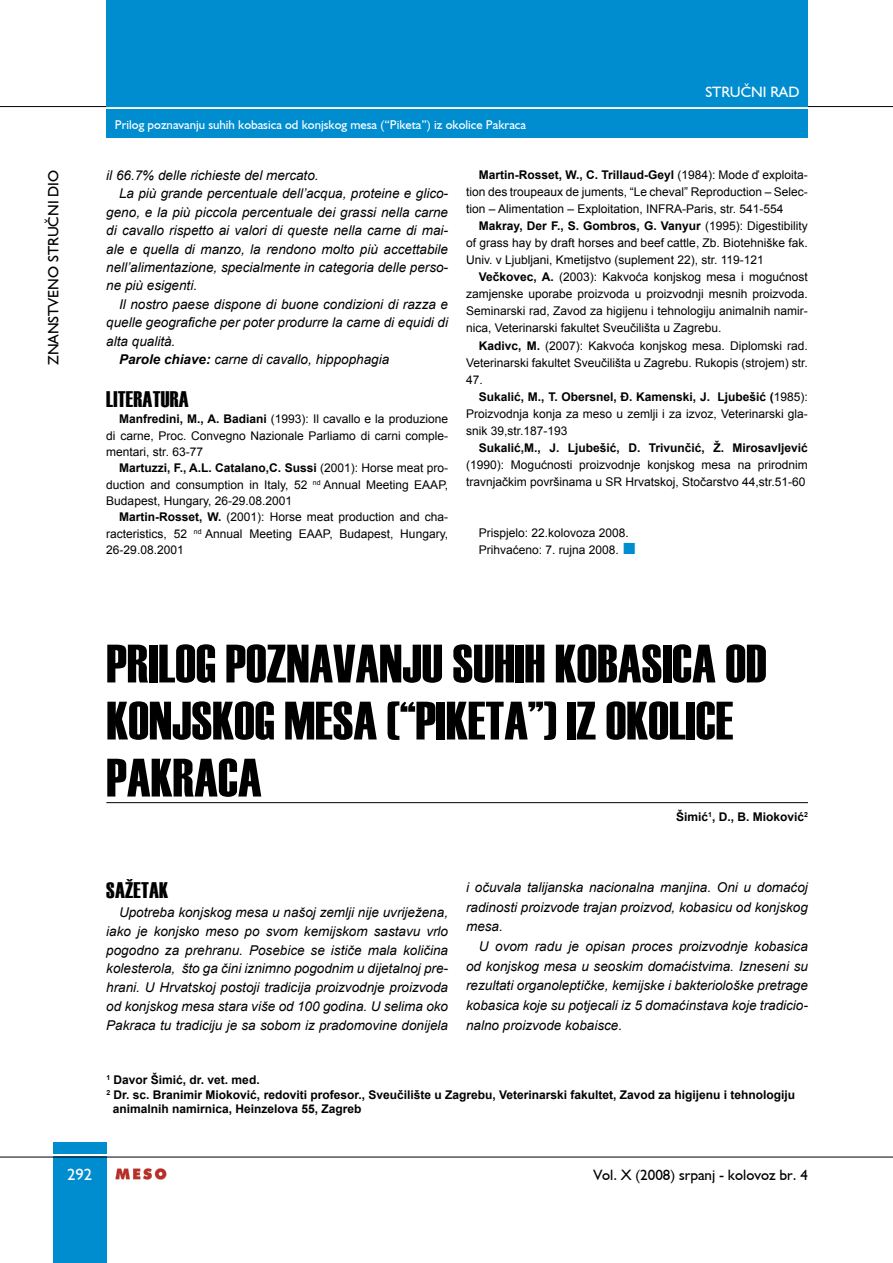
<style>
.page{position:relative;width:893px;height:1263px;background:#fff}
.page>*{position:absolute;margin:0;border:0;box-sizing:border-box;transform-origin:0 0}
.t1{font:54px/57px "Haettenschweiler";color:#000}
.t2{font:22.5px "Haettenschweiler";letter-spacing:.01em;color:#000}
.t3{font:16.5px "Humanist 521 BT";color:#fff}
.t4{font:15px "Humanist 521 BT";color:#000}
.t5{font:15px "Humanist 521 BT";color:#fff}
.t6{font:italic 13.5px/18.8px "Arial";color:#000;text-align:justify}
.t7{font:12.75px "Humanist 521 BT";color:#fff}
.t8{font:12px/17.1px "Arial";color:#000;text-align:justify}
.t9{font:700 12px "Arial";color:#000}
.s1{font-weight:700}
.s2{font-size:24px;color:#008dd0}
</style>
<div class="page">
<svg style="left:115px;top:1168px;width:51px;height:11px"></svg>
<div style="left:53px;top:1157px;width:53px;height:106px;background:#008dd0"></div>
<hr style="left:0;top:1157px;width:893px;height:1px;background:#000">
<div style="left:53px;top:1143px;width:53px;height:11px;background:#008dd0"></div>
<hr style="left:0;top:106px;width:893px;height:1px;background:#000">
<div style="left:106px;top:0;width:702px;height:107px;background:#008dd0"></div>
<hr style="left:106px;top:802px;width:702px;height:1px;background:#000">
<div style="left:106px;top:110px;width:702px;height:28px;background:#008dd0"></div>
<p class="t7" style="left:115px;top:116px;width:413px">Prilog poznavanju suhih kobasica od konjskog mesa (“Piketa”) iz okolice Pakraca</p>
<p class="t5" style="left:705px;top:83px;width:96px">STRUČNI RAD</p>
<p class="t4" style="left:44px;top:365px;width:196px;rotate:-90deg">ZNANSTVENO STRUČNI DIO</p>
<p class="t6" style="left:106px;top:166px;width:214px">il 66.7% delle richieste del mercato.</p>
<p class="t6" style="left:119px;top:184px;width:331px">La più grande percentuale dell’acqua, proteine e glico-</p>
<p class="t6" style="left:106px;top:203px;width:343px">geno, e la più piccola percentuale dei grassi nella carne</p>
<p class="t6" style="left:106px;top:221px;width:343px">di cavallo rispetto ai valori di queste nella carne di mai-</p>
<p class="t6" style="left:106px;top:240px;width:343px">ale e quella di manzo, la rendono molto più accettabile</p>
<p class="t6" style="left:106px;top:258px;width:343px">nell’alimentazione, specialmente in categoria delle perso-</p>
<p class="t6" style="left:106px;top:276px;width:92px">ne più esigenti.</p>
<p class="t6" style="left:119px;top:295px;width:331px">Il nostro paese dispone di buone condizioni di razza e</p>
<p class="t6" style="left:106px;top:313px;width:343px">quelle geografiche per poter produrre la carne di equidi di</p>
<p class="t6" style="left:106px;top:332px;width:71px">alta qualità.</p>
<p class="t6" style="left:119px;top:350px;width:272px"><span class="s1">Parole chiave:</span> carne di cavallo, hippophagia</p>
<h2 class="t2" style="left:106px;top:384px;width:84px">LITERATURA</h2>
<p class="t8" style="left:106px;top:411px;width:343px;line-height:16.4px;text-indent:13px"><span class="s1">Manfredini, M., A. Badiani</span> (1993): Il cavallo e la produzione di carne, Proc. Convegno Nazionale Parliamo di carni comple&shy;mentari, str. 63-77</p>
<p class="t8" style="left:106px;top:460px;width:343px;line-height:16.4px;text-indent:13px"><span class="s1">Martuzzi, F., A.L. Catalano,C. Sussi</span> (2001): Horse meat pro&shy;duction and consumption in Italy, 52 <sup>nd</sup> Annual Meeting EAAP, Budapest, Hungary, 26-29.08.2001</p>
<p class="t8" style="left:106px;top:509px;width:343px;line-height:16.4px;text-indent:13px"><span class="s1">Martin-Rosset, W.</span> (2001): Horse meat production and cha&shy;racteristics, 52 <sup>nd</sup> Annual Meeting EAAP, Budapest, Hungary, 26-29.08.2001</p>
<p class="t8" style="left:466px;top:166px;width:343px;text-indent:13px"><span class="s1">Martin-Rosset, W., C. Trillaud-Geyl</span> (1984): Mode ď exploita&shy;tion des troupeaux de juments, “Le cheval” Reproduction – Selec&shy;tion – Alimentation – Exploitation, INFRA-Paris, str. 541-554</p>
<p class="t8" style="left:466px;top:217px;width:343px;text-indent:13px"><span class="s1">Makray, Der F., S. Gombros, G. Vanyur</span> (1995): Digestibility of grass hay by draft horses and beef cattle, Zb. Biotehniške fak.<br>Univ. v Ljubljani, Kmetijstvo (suplement 22), str. 119-121</p>
<p class="t8" style="left:466px;top:269px;width:343px;text-indent:13px"><span class="s1">Večkovec, A.</span> (2003): Kakvoća konjskog mesa i mogućnost zamjenske uporabe proizvoda u proizvodnji mesnih proizvoda.<br>Seminarski rad, Zavod za higijenu i tehnologiju animalnih namir&shy;nica, Veterinarski fakultet Sveučilišta u Zagrebu.</p>
<p class="t8" style="left:466px;top:337px;width:343px;text-indent:13px"><span class="s1">Kadivc, M.</span> (2007): Kakvoća konjskog mesa. Diplomski rad.<br>Veterinarski fakultet Sveučilišta u Zagrebu. Rukopis (strojem) str.<br>47.</p>
<p class="t8" style="left:466px;top:388px;width:343px;text-indent:13px"><span class="s1">Sukalić, M., T. Obersnel, Đ. Kamenski, J. Ljubešić (</span>1985):<br>Proizvodnja konja za meso u zemlji i za izvoz, Veterinarski gla&shy;snik 39,str.187-193</p>
<p class="t9" style="left:479px;top:440px;width:331px">Sukalić,M., J. Ljubešić, D. Trivunčić, Ž. Mirosavljević</p>
<p class="t8" style="left:466px;top:456px;width:343px">(1990): Mogućnosti proizvodnje konjskog mesa na prirodnim travnjačkim površinama u SR Hrvatskoj, Stočarstvo 44,str.51-60</p>
<p class="t8" style="left:479px;top:525px;width:159px">Prispjelo: 22.kolovoza 2008.<br>Prihvaćeno: 7. rujna 2008. <span class="s2">■</span></p>
<h1 class="t1" style="left:106px;top:635px;width:662px">PRILOG POZNAVANJU SUHIH KOBASICA OD<br>KONJSKOG MESA (“PIKETA”) IZ OKOLICE<br>PAKRACA</h1>
<p class="t9" style="left:676px;top:809px;width:133px">Šimić<sup>1</sup>, D., B. Mioković<sup>2</sup></p>
<h2 class="t2" style="left:106px;top:875px;width:19px">SAŽETAK</h2>
<p class="t6" style="left:106px;top:903px;width:343px;text-indent:13px">Upotreba konjskog mesa u našoj zemlji nije uvriježena, iako je konjsko meso po svom kemijskom sastavu vrlo pogodno za prehranu. Posebice se ističe mala količina kolesterola, što ga čini iznimno pogodnim u dijetalnoj pre&shy;hrani. U Hrvatskoj postoji tradicija proizvodnje proizvoda od konjskog mesa stara više od 100 godina. U selima oko Pakraca tu tradiciju je sa sobom iz pradomovine donijela</p>
<p class="t6" style="left:466px;top:878px;width:343px;line-height:19.6px">i očuvala talijanska nacionalna manjina. Oni u domaćoj radinosti proizvode trajan proizvod, kobasicu od konjskog mesa.</p>
<p class="t6" style="left:466px;top:937px;width:343px;line-height:19.6px;text-indent:13px">U ovom radu je opisan proces proizvodnje kobasica od konjskog mesa u seoskim domaćistvima. Izneseni su rezultati organoleptičke, kemijske i bakteriološke pretrage kobasica koje su potjecali iz 5 domaćinstava koje tradicio&shy;nalno proizvode kobaisce.</p>
<p class="t9" style="left:106px;top:1072px;width:155px"><sup>1</sup> Davor Šimić, dr. vet. med.</p>
<p class="t9" style="left:106px;top:1086px;width:690px"><sup>2</sup> Dr. sc. Branimir Mioković, redoviti profesor., Sveučilište u Zagrebu, Veterinarski fakultet, Zavod za higijenu i tehnologiju</p>
<p class="t9" style="left:113px;top:1101px;width:250px">animalnih namirnica, Heinzelova 55, Zagreb</p>
<h3 class="t3" style="left:67px;top:1164px;width:26px">292</h3>
<p class="t4" style="left:593px;top:1165px;width:216px">Vol. X (2008) srpanj - kolovoz br. 4</p>
</div>
